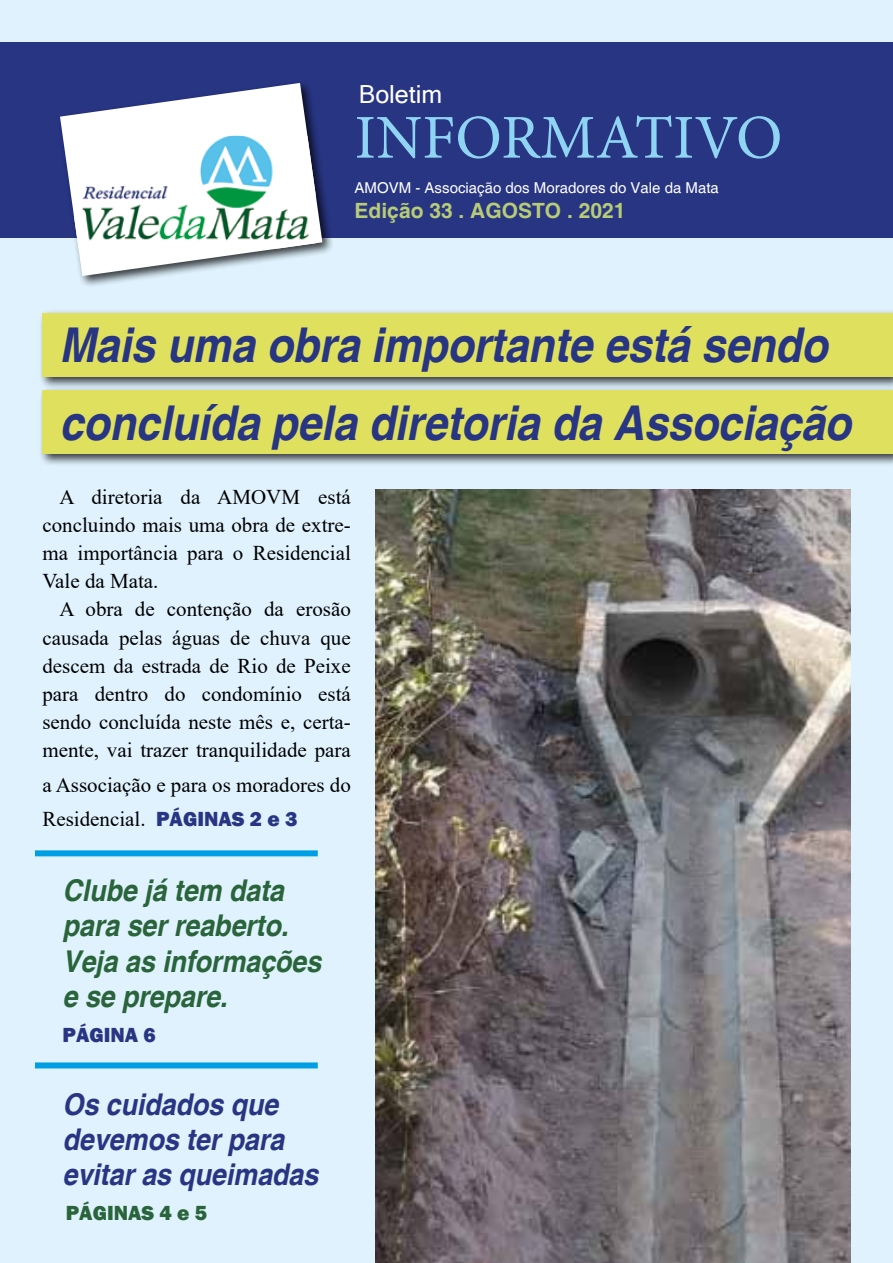
<style>
.page{position:relative;width:893px;height:1263px;background:#dff2fd}
.page>*{position:absolute;margin:0;border:0;box-sizing:border-box;transform-origin:0 0}
.t1{font:62.4px "Minion Pro";color:#8fd4f2}
.t2{font:italic 700 48px/77.1px "Helvetica";letter-spacing:-.005em;color:#283583;scale:.9 1}
.t3{font:italic 700 30px/35.1px "Helvetica";letter-spacing:-.005em;color:#29643b;scale:.9 1}
.t4{font:italic 700 30px/35.1px "Helvetica";letter-spacing:-.005em;color:#283583;scale:.9 1}
.t5{font:24.9px "Microsoft Sans Serif";color:#fff}
.t6{font:21px/28.2px "Times New Roman";color:#000;text-align:justify}
.t7{font:700 21px "Helvetica";color:#b8cb75}
.t8{font:800 21px "Franklin Gothic";color:#29643b}
.t9{font:800 21px "Franklin Gothic";color:#283583}
.t10{font:15px "Helvetica";color:#fff}
.s1{font-family:"Franklin Gothic";font-weight:800;color:#283583}
</style>
<div class="page">
<div style="left:0;top:43px;width:893px;height:195px;background:#283583"></div>
<div style="left:57px;top:79px;width:277px;height:209px;background:#000;opacity:.75"></div>
<svg style="left:60px;top:83px;width:262px;height:193px;fill:#fff"></svg>
<img style="left:74px;top:136px;width:242px;height:112px">
<div style="left:38px;top:309px;width:855px;height:80px;background:#000;opacity:.75"></div>
<div style="left:42px;top:313px;width:851px;height:64px;background:#dfe15e"></div>
<div style="left:38px;top:386px;width:855px;height:81px;background:#000;opacity:.75"></div>
<div style="left:42px;top:390px;width:851px;height:64px;background:#dfe15e"></div>
<img style="left:376px;top:489px;width:474px;height:774px">
<div style="left:35px;top:850px;width:283px;height:6px;background:#009fe3"></div>
<div style="left:35px;top:1062px;width:283px;height:6px;background:#009fe3"></div>
<p class="t5" style="left:359px;top:78px;width:85px">Boletim</p>
<h1 class="t1" style="left:355px;top:96px;width:429px">INFORMATIVO</h1>
<p class="t10" style="left:355px;top:179px;width:366px">AMOVM - Associação dos Moradores do Vale da Mata</p>
<p class="t7" style="left:355px;top:198px;width:272px">Edição 33 . AGOSTO . 2021</p>
<h2 class="t2" style="left:59px;top:309px;width:881px">Mais uma obra importante está sendo concluída pela diretoria da Associação</h2>
<p class="t6" style="left:42px;top:482px;width:310px;text-indent:17px">A diretoria da AMOVM está concluindo mais uma obra de extre&shy;ma importância para o Residencial Vale da Mata.</p>
<p class="t6" style="left:42px;top:595px;width:310px;text-indent:17px">A obra de contenção da erosão causada pelas águas de chuva que descem da estrada de Rio de Peixe para dentro do condomínio está sendo concluída neste mês e, certa&shy;mente, vai trazer tranquilidade para</p>
<p class="t6" style="left:42px;top:767px;width:310px;line-height:34.2px">a Associação e para os moradores do<br>Residencial. <span class="s1">PÁGINAS 2 e 3</span></p>
<h3 class="t3" style="left:62px;top:874px;width:289px">Clube já tem data para ser reaberto.<br>Veja as informações e se prepare.</h3>
<p class="t9" style="left:62px;top:1021px;width:95px">PÁGINA 6</p>
<h3 class="t4" style="left:62px;top:1088px;width:286px">Os cuidados que devemos ter para evitar as queimadas</h3>
<p class="t8" style="left:66px;top:1200px;width:143px">PÁGINAS 4 e 5</p>
</div>
